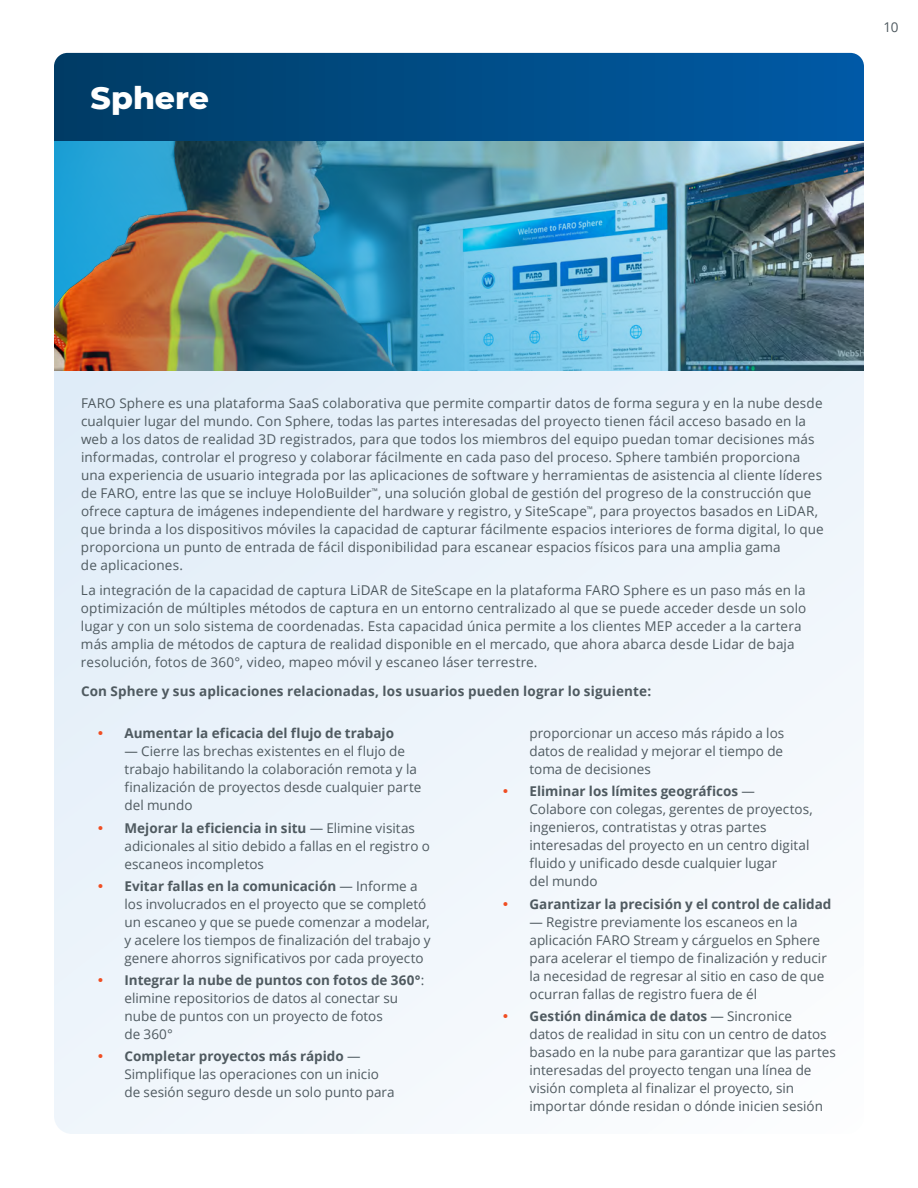
<style>
.page{position:relative;width:918px;height:1188px;background:#fff}
.page>*{position:absolute;margin:0;border:0;box-sizing:border-box;transform-origin:0 0}
.t1{font:800 31.5px "Montserrat";color:#fff}
.t2{font:13.5px/18px "Open Sans";letter-spacing:.005em;color:#4f5a60}
.t3{font:700 13.5px "Open Sans";letter-spacing:.005em;color:#4f5a60}
.s1{font-weight:700}
</style>
<div class="page">
<div style="left:54px;top:96px;width:810px;height:1038px;background:#eef5fb;border-radius:18px"></div>
<svg style="left:54px;top:53px;width:810px;height:88px;background:#004c86"></svg>
<img style="left:407px;top:141px;width:457px;height:230px">
<img style="left:54px;top:141px;width:353px;height:230px">
<h1 class="t1" style="left:91px;top:75px;width:120px">Sphere</h1>
<p class="t2" style="left:884px;top:18px;width:16px">10</p>
<p class="t2" style="left:81px;top:394px;width:744px">FARO Sphere es una plataforma SaaS colaborativa que permite compartir datos de forma segura y en la nube desde cualquier lugar del mundo. Con Sphere, todas las partes interesadas del proyecto tienen fácil acceso basado en la web a los datos de realidad 3D registrados, para que todos los miembros del equipo puedan tomar decisiones más informadas, controlar el progreso y colaborar fácilmente en cada paso del proceso. Sphere también proporciona una experiencia de usuario integrada por las aplicaciones de software y herramientas de asistencia al cliente líderes de FARO, entre las que se incluye HoloBuilder<sup>™</sup>, una solución global de gestión del progreso de la construcción que ofrece captura de imágenes independiente del hardware y registro, y SiteScape<sup>™</sup>, para proyectos basados en LiDAR, que brinda a los dispositivos móviles la capacidad de capturar fácilmente espacios interiores de forma digital, lo que proporciona un punto de entrada de fácil disponibilidad para escanear espacios físicos para una amplia gama<br>de aplicaciones.</p>
<p class="t2" style="left:81px;top:581px;width:727px">La integración de la capacidad de captura LiDAR de SiteScape en la plataforma FARO Sphere es un paso más en la optimización de múltiples métodos de captura en un entorno centralizado al que se puede acceder desde un solo lugar y con un solo sistema de coordenadas. Esta capacidad única permite a los clientes MEP acceder a la cartera más amplia de métodos de captura de realidad disponible en el mercado, que ahora abarca desde Lidar de baja resolución, fotos de 360°, video, mapeo móvil y escaneo láser terrestre.</p>
<p class="t3" style="left:81px;top:682px;width:572px">Con Sphere y sus aplicaciones relacionadas, los usuarios pueden lograr lo siguiente:</p>
<p class="t3" style="left:124px;top:724px;width:271px">Aumentar la eficacia del flujo de trabajo</p>
<p class="t2" style="left:124px;top:742px;width:299px">— Cierre las brechas existentes en el flujo de trabajo habilitando la colaboración remota y la finalización de proyectos desde cualquier parte del mundo</p>
<p class="t2" style="left:124px;top:818px;width:307px"><span class="s1">Mejorar la eficiencia in situ</span> — Elimine visitas adicionales al sitio debido a fallas en el registro o escaneos incompletos</p>
<p class="t2" style="left:124px;top:877px;width:308px"><span class="s1">Evitar fallas en la comunicación</span> — Informe a los involucrados en el proyecto que se completó un escaneo y que se puede comenzar a modelar, y acelere los tiempos de finalización del trabajo y genere ahorros significativos por cada proyecto</p>
<p class="t2" style="left:124px;top:971px;width:301px"><span class="s1">Integrar la nube de puntos con fotos de 360°</span>: elimine repositorios de datos al conectar su nube de puntos con un proyecto de fotos<br>de 360°</p>
<p class="t2" style="left:124px;top:1047px;width:272px"><span class="s1">Completar proyectos más rápido</span> —<br>Simplifique las operaciones con un inicio de sesión seguro desde un solo punto para</p>
<p class="t2" style="left:529px;top:724px;width:256px;text-align:justify">proporcionar un acceso más rápido a los datos de realidad y mejorar el tiempo de toma de decisiones</p>
<p class="t2" style="left:529px;top:782px;width:285px"><span class="s1">Eliminar los límites geográficos</span> — Colabore con colegas, gerentes de proyectos, ingenieros, contratistas y otras partes interesadas del proyecto en un centro digital fluido y unificado desde cualquier lugar<br>del mundo</p>
<p class="t3" style="left:530px;top:894px;width:304px">Garantizar la precisión y el control de calidad</p>
<p class="t2" style="left:530px;top:912px;width:299px">— Registre previamente los escaneos en la aplicación FARO Stream y cárguelos en Sphere para acelerar el tiempo de finalización y reducir la necesidad de regresar al sitio en caso de que ocurran fallas de registro fuera de él</p>
<p class="t2" style="left:530px;top:1007px;width:308px"><span class="s1">Gestión dinámica de datos</span> — Sincronice<br>datos de realidad in situ con un centro de datos basado en la nube para garantizar que las partes interesadas del proyecto tengan una línea de visión completa al finalizar el proyecto, sin importar dónde residan o dónde inicien sesión</p>
</div>
